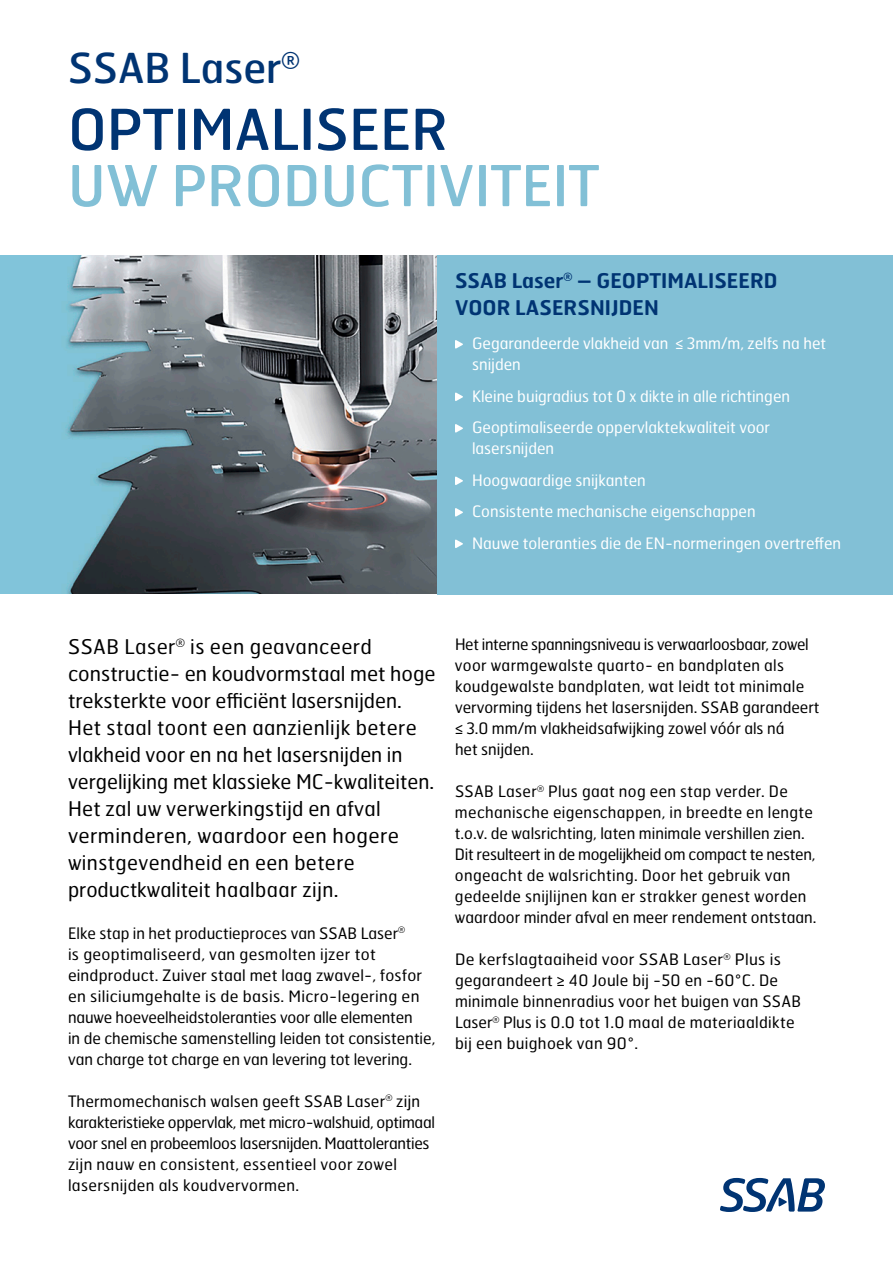
<style>
.page{position:relative;width:893px;height:1263px;background:#fff}
.page>*{position:absolute;margin:0;border:0;box-sizing:border-box;transform-origin:0 0}
.t1{font:56.25px "Hermes FB";color:#82c0d6}
.t2{font:56.25px "Hermes FB";color:#003473}
.t3{font:41.25px "Hermes FB";color:#003473}
.t4{font:20.25px/27px "Hermes FB";color:#000}
.t5{font:600 20.25px/27px "Hermes FB";color:#003473}
.t6{font:15.75px/21px "Hermes FB";letter-spacing:.01em;color:#000}
.t7{font:15.75px/31.5px "Hermes FB";color:#fff}
.s1{font-family:"Calibri"}
</style>
<div class="page">
<img style="left:0;top:255px;width:438px;height:339px">
<svg style="left:720px;top:1178px;width:105px;height:34px"></svg>
<div style="left:438px;top:255px;width:455px;height:339px;background:#82c0d6"></div>
<svg style="left:455px;top:340px;width:8px;height:9px"></svg>
<svg style="left:455px;top:392px;width:8px;height:9px"></svg>
<svg style="left:455px;top:424px;width:8px;height:9px"></svg>
<svg style="left:455px;top:476px;width:8px;height:9px"></svg>
<svg style="left:455px;top:508px;width:8px;height:9px"></svg>
<svg style="left:455px;top:539px;width:8px;height:9px"></svg>
<h2 class="t3" style="left:68px;top:42px;width:233px">SSAB Laser<sup>®</sup></h2>
<h1 class="t2" style="left:68px;top:93px;width:382px">OPTIMALISEER</h1>
<h1 class="t1" style="left:68px;top:150px;width:533px">UW PRODUCTIVITEIT</h1>
<p class="t5" style="left:455px;top:266px;width:324px">SSAB Laser<sup>®</sup> – GEOPTIMALISEERD<br>VOOR LASERSNIJDEN</p>
<p class="t7" style="left:472px;top:333px;width:356px;line-height:21px">Gegarandeerde vlakheid van <span class="s1">≤</span> 3mm/m, zelfs na het snijden</p>
<p class="t7" style="left:472px;top:380px;width:320px">Kleine buigradius tot 0 x dikte in alle richtingen<br>Geoptimaliseerde oppervlaktekwaliteit voor</p>
<p class="t7" style="left:472px;top:432px;width:371px">lasersnijden<br>Hoogwaardige snijkanten<br>Consistente mechanische eigenschappen<br>Nauwe toleranties die de EN-normeringen overtreffen</p>
<p class="t4" style="left:68px;top:632px;width:369px">SSAB Laser<sup>®</sup> is een geavanceerd constructie- en koudvormstaal met hoge treksterkte voor efficiënt lasersnijden.<br>Het staal toont een aanzienlijk betere vlakheid voor en na het lasersnijden in vergelijking met klassieke MC-kwaliteiten.<br>Het zal uw verwerkingstijd en afval verminderen, waardoor een hogere winstgevendheid en een betere productkwaliteit haalbaar zijn.</p>
<p class="t6" style="left:68px;top:922px;width:369px">Elke stap in het productieproces van SSAB Laser<sup>®<br></sup>is geoptimaliseerd, van gesmolten ijzer tot eindproduct. Zuiver staal met laag zwavel-, fosfor en siliciumgehalte is de basis. Micro-legering en nauwe hoeveelheidstoleranties voor alle elementen<br>in de chemische samenstelling leiden tot consistentie, van charge tot charge en van levering tot levering.</p>
<p class="t6" style="left:68px;top:1090px;width:368px">Thermomechanisch walsen geeft SSAB Laser<sup>®</sup> zijn karakteristieke oppervlak, met micro-walshuid, optimaal voor snel en probeemloos lasersnijden. Maattoleranties zijn nauw en consistent, essentieel voor zowel lasersnijden als koudvervormen.</p>
<p class="t6" style="left:455px;top:633px;width:366px">Het interne spanningsniveau is verwaarloosbaar, zowel voor warmgewalste quarto- en bandplaten als koudgewalste bandplaten, wat leidt tot minimale vervorming tijdens het lasersnijden. SSAB garandeert <span class="s1">≤</span> 3.0 mm/m vlakheidsafwijking zowel vóór als ná<br>het snijden.</p>
<p class="t6" style="left:455px;top:780px;width:363px">SSAB Laser<sup>®</sup> Plus gaat nog een stap verder. De mechanische eigenschappen, in breedte en lengte t.o.v. de walsrichting, laten minimale vershillen zien.<br>Dit resulteert in de mogelijkheid om compact te nesten, ongeacht de walsrichting. Door het gebruik van gedeelde snijlijnen kan er strakker genest worden waardoor minder afval en meer rendement ontstaan.</p>
<p class="t6" style="left:455px;top:948px;width:348px">De kerfslagtaaiheid voor SSAB Laser<sup>®</sup> Plus is gegarandeert <span class="s1">≥</span> 40 Joule bij -50 en -60°C. De minimale binnenradius voor het buigen van SSAB Laser<sup>®</sup> Plus is 0.0 tot 1.0 maal de materiaaldikte bij een buighoek van 90°.</p>
</div>
